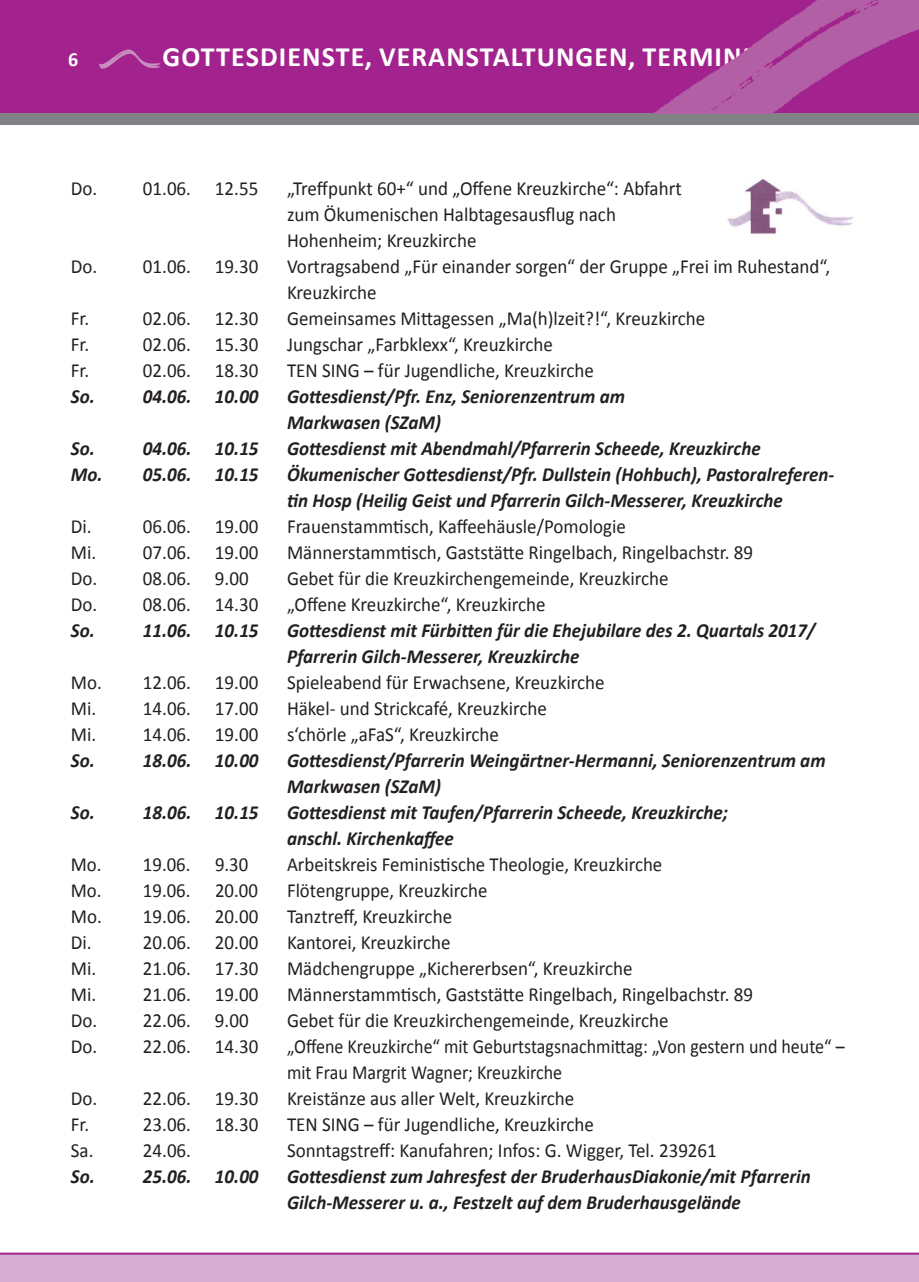
<style>
.page{position:relative;width:919px;height:1282px;background:#fff}
.page>*{position:absolute;margin:0;border:0;box-sizing:border-box;transform-origin:0 0}
.Headline{font:700 28px "Calibri";letter-spacing:.04em;color:#fff}
.Grundtext{font:20px/26px "Calibri";color:#231f20;scale:.95 1}
.Grundtext-2{font:italic 700 20px/26px "Calibri";color:#231f20;scale:.95 1}
.Grundtext-3{font:20px "Calibri";color:#231f20;scale:.94 1}
.Grundtext-4{font:20px/26px "Calibri";color:#231f20;scale:.9 1}
.t1{font:700 20px "Calibri";color:#fff}
</style>
<div class="page">
<div style="left:0;top:0;width:918px;height:113px;background:#a2238e"></div>
<div style="left:0;top:113px;width:918px;height:12px;background:#808285"></div>
<img style="left:654px;top:0;width:264px;height:113px">
<img style="left:99px;top:49px;width:61px;height:20px">
<div style="left:0;top:1253px;width:918px;height:28px;background:#d4add0"></div>
<hr style="left:0;top:1252px;width:918px;height:2px;background:#a2238e">
<img style="left:727px;top:178px;width:127px;height:56px">
<p class="t1" style="left:68px;top:47px;width:12px">6</p>
<p class="Headline" style="left:162px;top:40px;width:595px">GOTTESDIENSTE, VERANSTALTUNGEN, TERMINE</p>
<p class="Grundtext" style="left:71px;top:174px;width:199px">Do. 01.06. 12.55</p>
<p class="Grundtext" style="left:287px;top:174px;width:417px">„Treffpunkt 60+“ und „Offene Kreuzkirche“: Abfahrt zum Ökumenischen Halbtagesausflug nach<br>Hohenheim; Kreuzkirche</p>
<p class="Grundtext" style="left:71px;top:252px;width:199px">Do. 01.06. 19.30</p>
<p class="Grundtext" style="left:287px;top:252px;width:573px">Vortragsabend „Für einander sorgen“ der Gruppe „Frei im Ruhestand“,<br>Kreuzkirche</p>
<p class="Grundtext" style="left:71px;top:304px;width:21px">Fr.</p>
<p class="Grundtext" style="left:143px;top:304px;width:123px">02.06. 12.30</p>
<p class="Grundtext" style="left:287px;top:304px;width:441px">Gemeinsames Mittagessen „Ma(h)lzeit?!“, Kreuzkirche</p>
<p class="Grundtext" style="left:71px;top:330px;width:21px">Fr.</p>
<p class="Grundtext" style="left:143px;top:330px;width:123px">02.06. 15.30</p>
<p class="Grundtext" style="left:287px;top:330px;width:281px">Jungschar „Farbklexx“, Kreuzkirche</p>
<p class="Grundtext" style="left:71px;top:356px;width:21px">Fr.</p>
<p class="Grundtext" style="left:143px;top:356px;width:123px">02.06. 18.30</p>
<p class="Grundtext" style="left:287px;top:356px;width:324px">TEN SING – für Jugendliche, Kreuzkirche</p>
<p class="Grundtext-2" style="left:71px;top:382px;width:27px">So.</p>
<p class="Grundtext-2" style="left:143px;top:382px;width:123px">04.06. 10.00</p>
<p class="Grundtext-2" style="left:287px;top:382px;width:357px">Gottesdienst/Pfr. Enz, Seniorenzentrum am<br>Markwasen (SZaM)</p>
<p class="Grundtext-2" style="left:71px;top:434px;width:27px">So.</p>
<p class="Grundtext-2" style="left:143px;top:434px;width:123px">04.06. 10.15</p>
<p class="Grundtext-2" style="left:287px;top:434px;width:500px">Gottesdienst mit Abendmahl/Pfarrerin Scheede, Kreuzkirche</p>
<p class="Grundtext-2" style="left:71px;top:460px;width:199px">Mo. 05.06. 10.15</p>
<p class="Grundtext-2" style="left:287px;top:460px;width:577px">Ökumenischer Gottesdienst/Pfr. Dullstein (Hohbuch), Pastoralreferen&shy;tin Hosp (Heilig Geist und Pfarrerin Gilch-Messerer, Kreuzkirche</p>
<p class="Grundtext" style="left:71px;top:512px;width:23px">Di.</p>
<p class="Grundtext" style="left:143px;top:512px;width:123px">06.06. 19.00</p>
<p class="Grundtext" style="left:287px;top:512px;width:358px">Frauenstammtisch, Kaffeehäusle/Pomologie</p>
<p class="Grundtext" style="left:71px;top:538px;width:199px">Mi. 07.06. 19.00</p>
<p class="Grundtext" style="left:287px;top:538px;width:492px">Männerstammtisch, Gaststätte Ringelbach, Ringelbachstr. 89</p>
<p class="Grundtext" style="left:71px;top:564px;width:189px">Do. 08.06. 9.00</p>
<p class="Grundtext" style="left:287px;top:564px;width:403px">Gebet für die Kreuzkirchengemeinde, Kreuzkirche</p>
<p class="Grundtext" style="left:71px;top:590px;width:199px">Do. 08.06. 14.30</p>
<p class="Grundtext" style="left:287px;top:590px;width:273px">„Offene Kreuzkirche“, Kreuzkirche</p>
<p class="Grundtext-2" style="left:71px;top:616px;width:27px">So.</p>
<p class="Grundtext-2" style="left:143px;top:616px;width:123px">11.06. 10.15</p>
<p class="Grundtext-2" style="left:287px;top:616px;width:557px">Gottesdienst mit Fürbitten für die Ehejubilare des 2. Quartals 2017/<br>Pfarrerin Gilch-Messerer, Kreuzkirche</p>
<p class="Grundtext" style="left:71px;top:668px;width:199px">Mo. 12.06. 19.00</p>
<p class="Grundtext" style="left:287px;top:668px;width:336px">Spieleabend für Erwachsene, Kreuzkirche</p>
<p class="Grundtext" style="left:71px;top:694px;width:199px">Mi. 14.06. 17.00</p>
<p class="Grundtext" style="left:287px;top:694px;width:275px">Häkel- und Strickcafé, Kreuzkirche</p>
<p class="Grundtext" style="left:71px;top:720px;width:199px">Mi. 14.06. 19.00</p>
<p class="Grundtext" style="left:287px;top:720px;width:224px">s‘chörle „aFaS“, Kreuzkirche</p>
<p class="Grundtext-2" style="left:71px;top:746px;width:27px">So.</p>
<p class="Grundtext-2" style="left:143px;top:746px;width:123px">18.06. 10.00</p>
<p class="Grundtext-2" style="left:287px;top:746px;width:568px">Gottesdienst/Pfarrerin Weingärtner-Hermanni, Seniorenzentrum am<br>Markwasen (SZaM)</p>
<p class="Grundtext-2" style="left:71px;top:798px;width:27px">So.</p>
<p class="Grundtext-2" style="left:143px;top:798px;width:123px">18.06. 10.15</p>
<p class="Grundtext-2" style="left:287px;top:798px;width:466px">Gottesdienst mit Taufen/Pfarrerin Scheede, Kreuzkirche; anschl. Kirchenkaffee</p>
<p class="Grundtext-3" style="left:71px;top:851px;width:190px">Mo. 19.06. 9.30</p>
<p class="Grundtext-3" style="left:287px;top:851px;width:400px">Arbeitskreis Feministische Theologie, Kreuzkirche</p>
<p class="Grundtext-3" style="left:71px;top:877px;width:200px">Mo. 19.06. 20.00</p>
<p class="Grundtext-3" style="left:287px;top:877px;width:214px">Flötengruppe, Kreuzkirche</p>
<p class="Grundtext" style="left:71px;top:902px;width:199px">Mo. 19.06. 20.00</p>
<p class="Grundtext" style="left:287px;top:902px;width:175px">Tanztreff, Kreuzkirche</p>
<p class="Grundtext" style="left:71px;top:928px;width:23px">Di.</p>
<p class="Grundtext" style="left:143px;top:928px;width:123px">20.06. 20.00</p>
<p class="Grundtext" style="left:287px;top:928px;width:174px">Kantorei, Kreuzkirche</p>
<p class="Grundtext" style="left:71px;top:954px;width:199px">Mi. 21.06. 17.30</p>
<p class="Grundtext" style="left:287px;top:954px;width:365px">Mädchengruppe „Kichererbsen“, Kreuzkirche</p>
<p class="Grundtext" style="left:71px;top:980px;width:199px">Mi. 21.06. 19.00</p>
<p class="Grundtext" style="left:287px;top:980px;width:492px">Männerstammtisch, Gaststätte Ringelbach, Ringelbachstr. 89</p>
<p class="Grundtext" style="left:71px;top:1006px;width:189px">Do. 22.06. 9.00</p>
<p class="Grundtext" style="left:287px;top:1006px;width:403px">Gebet für die Kreuzkirchengemeinde, Kreuzkirche</p>
<p class="Grundtext" style="left:71px;top:1032px;width:199px">Do. 22.06. 14.30</p>
<p class="Grundtext-4" style="left:287px;top:1032px;width:621px">„Offene Kreuzkirche“ mit Geburtstagsnachmittag: „Von gestern und heute“ – mit Frau Margrit Wagner; Kreuzkirche</p>
<p class="Grundtext" style="left:71px;top:1084px;width:199px">Do. 22.06. 19.30</p>
<p class="Grundtext" style="left:287px;top:1084px;width:304px">Kreistänze aus aller Welt, Kreuzkirche</p>
<p class="Grundtext" style="left:71px;top:1110px;width:21px">Fr.</p>
<p class="Grundtext" style="left:143px;top:1110px;width:123px">23.06. 18.30</p>
<p class="Grundtext" style="left:287px;top:1110px;width:324px">TEN SING – für Jugendliche, Kreuzkirche</p>
<p class="Grundtext" style="left:71px;top:1136px;width:25px">Sa.</p>
<p class="Grundtext" style="left:143px;top:1136px;width:52px">24.06.</p>
<p class="Grundtext" style="left:287px;top:1136px;width:454px">Sonntagstreff: Kanufahren; Infos: G. Wigger, Tel. 239261</p>
<p class="Grundtext-2" style="left:71px;top:1162px;width:27px">So.</p>
<p class="Grundtext-2" style="left:143px;top:1162px;width:123px">25.06. 10.00</p>
<p class="Grundtext-2" style="left:287px;top:1162px;width:553px">Gottesdienst zum Jahresfest der BruderhausDiakonie/mit Pfarrerin<br>Gilch-Messerer u. a., Festzelt auf dem Bruderhausgelände</p>
</div>
